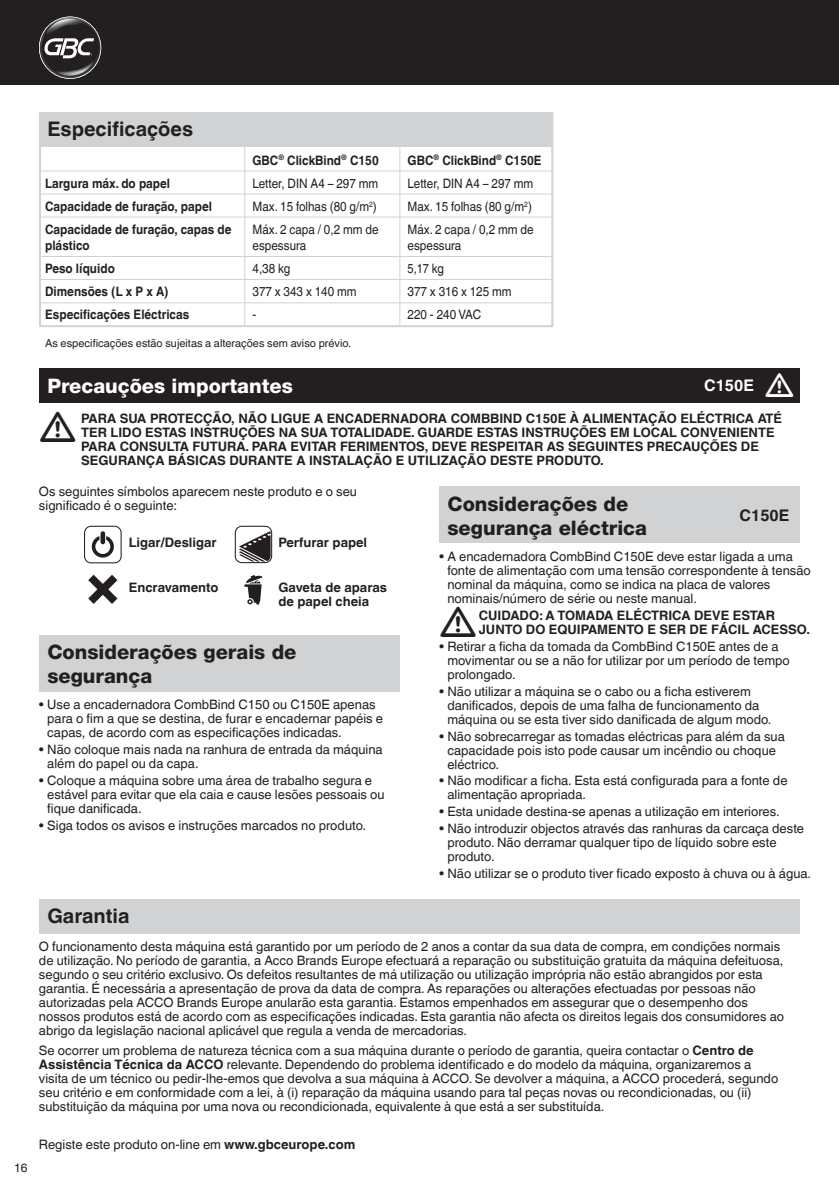
<style>
.page{position:relative;width:839px;height:1191px;background:#fff}
.page>*{position:absolute;margin:0;border:0;box-sizing:border-box;transform-origin:0 0}
.t1{font:800 20px/24px "Helvetica Neue";color:#231f20}
.t2{font:700 20px "Helvetica Linotype";color:#231f20}
.t3{font:800 20px "Helvetica Neue";color:#fff}
.t4{font:700 16px "Helvetica Linotype";color:#fff}
.t5{font:700 16px "Helvetica Linotype";color:#231f20}
.t6{font:13px/14px "Helvetica Linotype";color:#231f20}
.t7{font:700 13px/14px "Helvetica Linotype";color:#231f20}
.t8{font:13px/16px "Helvetica Linotype";color:#231f20;scale:.9 1}
.t9{font:700 13px/16px "Helvetica Linotype";color:#231f20;scale:.9 1}
.t10{font:13px "Helvetica Linotype";color:#231f20;scale:.85 1}
.t11{font:12px "Helvetica Linotype";color:#231f20}
.t12{font:11px "Helvetica Linotype";color:#231f20}
.s1{font-weight:700}
</style>
<div class="page">
<div style="left:39px;top:899px;width:760px;height:34px;background:#d1d2d4"></div>
<svg style="left:88px;top:574px;width:29px;height:30px"></svg>
<svg style="left:244px;top:575px;width:18px;height:29px"></svg>
<svg style="left:235px;top:525px;width:37px;height:38px"></svg>
<svg style="left:84px;top:525px;width:38px;height:38px"></svg>
<div style="left:39px;top:634px;width:360px;height:57px;background:#d1d2d4"></div>
<div style="left:0;top:0;width:838px;height:84px;background:#231f20"></div>
<svg style="left:39px;top:16px;width:62px;height:63px"></svg>
<img style="left:54px;top:58px;width:41px;height:18px">
<img style="left:66px;top:68px;width:23px;height:8px">
<div style="left:39px;top:113px;width:514px;height:214px;border:2px solid #d1d2d4"></div>
<div style="left:39px;top:113px;width:513px;height:34px;background:#d1d2d4"></div>
<hr style="left:244px;top:141px;width:1px;height:185px;background:#d1d2d4">
<hr style="left:399px;top:141px;width:1px;height:185px;background:#d1d2d4">
<hr style="left:40px;top:193px;width:512px;height:1px;background:#d1d2d4">
<hr style="left:40px;top:170px;width:512px;height:1px;background:#d1d2d4">
<hr style="left:40px;top:256px;width:512px;height:1px;background:#d1d2d4">
<hr style="left:40px;top:216px;width:512px;height:1px;background:#d1d2d4">
<hr style="left:40px;top:279px;width:512px;height:1px;background:#d1d2d4">
<hr style="left:40px;top:302px;width:512px;height:1px;background:#d1d2d4">
<div style="left:39px;top:368px;width:760px;height:34px;background:#231f20"></div>
<div style="left:439px;top:486px;width:360px;height:57px;background:#d1d2d4"></div>
<p class="t11" style="left:14px;top:1160px;width:15px">16</p>
<p class="t2" style="left:47px;top:118px;width:147px">Especificações</p>
<p class="t9" style="left:252px;top:152px;width:142px">GBC<sup>®</sup> ClickBind<sup>®</sup> C150</p>
<p class="t8" style="left:252px;top:175px;width:141px">Letter, DIN A4 – 297 mm</p>
<p class="t8" style="left:252px;top:198px;width:139px">Max. 15 folhas (80 g/m<sup>2</sup>)</p>
<p class="t8" style="left:252px;top:221px;width:141px">Máx. 2 capa / 0,2 mm de espessura</p>
<p class="t8" style="left:252px;top:260px;width:43px">4,38 kg</p>
<p class="t8" style="left:252px;top:284px;width:117px">377 x 343 x 140 mm</p>
<p class="t8" style="left:252px;top:307px;width:6px">-</p>
<p class="t9" style="left:45px;top:175px;width:140px">Largura máx. do papel</p>
<p class="t9" style="left:45px;top:198px;width:187px">Capacidade de furação, papel</p>
<p class="t9" style="left:45px;top:221px;width:208px">Capacidade de furação, capas de plástico</p>
<p class="t9" style="left:45px;top:260px;width:79px">Peso líquido</p>
<p class="t9" style="left:45px;top:284px;width:139px">Dimensões (L x P x A)</p>
<p class="t9" style="left:45px;top:307px;width:162px">Especificações Eléctricas</p>
<p class="t12" style="left:45px;top:337px;width:307px">As especificações estão sujeitas a alterações sem aviso prévio.</p>
<p class="t9" style="left:407px;top:152px;width:150px">GBC<sup>®</sup> ClickBind<sup>®</sup> C150E</p>
<p class="t8" style="left:407px;top:175px;width:141px">Letter, DIN A4 – 297 mm</p>
<p class="t8" style="left:407px;top:198px;width:139px">Max. 15 folhas (80 g/m<sup>2</sup>)</p>
<p class="t8" style="left:407px;top:221px;width:141px">Máx. 2 capa / 0,2 mm de espessura</p>
<p class="t10" style="left:407px;top:261px;width:44px">5,17 kg</p>
<p class="t8" style="left:407px;top:284px;width:117px">377 x 316 x 125 mm</p>
<p class="t8" style="left:407px;top:307px;width:83px">220 - 240 VAC</p>
<p class="t3" style="left:47px;top:374px;width:247px">Precauções importantes</p>
<p class="t4" style="left:703px;top:376px;width:51px">C150E</p>
<p class="t7" style="left:81px;top:411px;width:702px">PARA SUA PROTECÇÃO, NÃO LIGUE A ENCADERNADORA COMBBIND C150E À ALIMENTAÇÃO ELÉCTRICA ATÉ TER LIDO ESTAS INSTRUÇÕES NA SUA TOTALIDADE. GUARDE ESTAS INSTRUÇÕES EM LOCAL CONVENIENTE PARA CONSULTA FUTURA. PARA EVITAR FERIMENTOS, DEVE RESPEITAR AS SEGUINTES PRECAUÇÕES DE SEGURANÇA BÁSICAS DURANTE A INSTALAÇÃO E UTILIZAÇÃO DESTE PRODUTO.</p>
<p class="t6" style="left:39px;top:484px;width:319px">Os seguintes símbolos aparecem neste produto e o seu significado é o seguinte:</p>
<p class="t7" style="left:278px;top:535px;width:90px">Perfurar papel</p>
<p class="t7" style="left:278px;top:580px;width:110px">Gaveta de aparas de papel cheia</p>
<p class="t7" style="left:129px;top:535px;width:89px">Ligar/Desligar</p>
<p class="t7" style="left:129px;top:580px;width:91px">Encravamento</p>
<p class="t1" style="left:47px;top:639px;width:250px">Considerações gerais de segurança</p>
<p class="t6" style="left:47px;top:697px;width:337px;text-indent:-8px">• Use a encadernadora CombBind C150 ou C150E apenas para o fim a que se destina, de furar e encadernar papéis e capas, de acordo com as especificações indicadas.</p>
<p class="t6" style="left:47px;top:742px;width:337px;text-indent:-8px">• Não coloque mais nada na ranhura de entrada da máquina além do papel ou da capa.</p>
<p class="t6" style="left:47px;top:773px;width:339px;text-indent:-8px">• Coloque a máquina sobre uma área de trabalho segura e estável para evitar que ela caia e cause lesões pessoais ou fique danificada.</p>
<p class="t6" style="left:39px;top:818px;width:328px">• Siga todos os avisos e instruções marcados no produto.</p>
<p class="t1" style="left:447px;top:492px;width:201px">Considerações de segurança eléctrica</p>
<p class="t6" style="left:447px;top:549px;width:365px;text-indent:-8px">• A encadernadora CombBind C150E deve estar ligada a uma fonte de alimentação com uma tensão correspondente à tensão nominal da máquina, como se indica na placa de valores nominais/número de série ou neste manual.</p>
<p class="t7" style="left:478px;top:608px;width:332px">CUIDADO: A TOMADA ELÉCTRICA DEVE ESTAR<br>JUNTO DO EQUIPAMENTO E SER DE FÁCIL ACESSO.</p>
<p class="t6" style="left:447px;top:639px;width:344px;text-indent:-8px">• Retirar a ficha da tomada da CombBind C150E antes de a movimentar ou se a não for utilizar por um período de tempo prolongado.</p>
<p class="t6" style="left:447px;top:684px;width:325px;text-indent:-8px">• Não utilizar a máquina se o cabo ou a ficha estiverem danificados, depois de uma falha de funcionamento da máquina ou se esta tiver sido danificada de algum modo.</p>
<p class="t6" style="left:447px;top:729px;width:339px;text-indent:-8px">• Não sobrecarregar as tomadas eléctricas para além da sua capacidade pois isto pode causar um incêndio ou choque eléctrico.</p>
<p class="t6" style="left:447px;top:773px;width:341px;text-indent:-8px">• Não modificar a ficha. Esta está configurada para a fonte de alimentação apropriada.</p>
<p class="t6" style="left:439px;top:804px;width:342px">• Esta unidade destina-se apenas a utilização em interiores.</p>
<p class="t6" style="left:447px;top:821px;width:358px;text-indent:-8px">• Não introduzir objectos através das ranhuras da carcaça deste produto. Não derramar qualquer tipo de líquido sobre este produto.</p>
<p class="t6" style="left:439px;top:866px;width:373px">• Não utilizar se o produto tiver ficado exposto à chuva ou à água.</p>
<p class="t5" style="left:739px;top:505px;width:51px">C150E</p>
<p class="t2" style="left:47px;top:904px;width:84px">Garantia</p>
<p class="t6" style="left:39px;top:939px;width:746px">O funcionamento desta máquina está garantido por um período de 2 anos a contar da sua data de compra, em condições normais de utilização. No período de garantia, a Acco Brands Europe efectuará a reparação ou substituição gratuita da máquina defeituosa, segundo o seu critério exclusivo. Os defeitos resultantes de má utilização ou utilização imprópria não estão abrangidos por esta garantia. É necessária a apresentação de prova da data de compra. As reparações ou alterações efectuadas por pessoas não autorizadas pela ACCO Brands Europe anularão esta garantia. Estamos empenhados em assegurar que o desempenho dos nossos produtos está de acordo com as especificações indicadas. Esta garantia não afecta os direitos legais dos consumidores ao abrigo da legislação nacional aplicável que regula a venda de mercadorias.</p>
<p class="t6" style="left:39px;top:1043px;width:740px">Se ocorrer um problema de natureza técnica com a sua máquina durante o período de garantia, queira contactar o <span class="s1">Centro de Assistência Técnica da ACCO</span> relevante. Dependendo do problema identificado e do modelo da máquina, organizaremos a visita de um técnico ou pedir-lhe-emos que devolva a sua máquina à ACCO. Se devolver a máquina, a ACCO procederá, segundo seu critério e em conformidade com a lei, à (i) reparação da máquina usando para tal peças novas ou recondicionadas, ou (ii) substituição da máquina por uma nova ou recondicionada, equivalente à que está a ser substituída.</p>
<p class="t6" style="left:39px;top:1137px;width:318px">Registe este produto on-line em <span class="s1">www.gbceurope.com</span></p>
</div>
